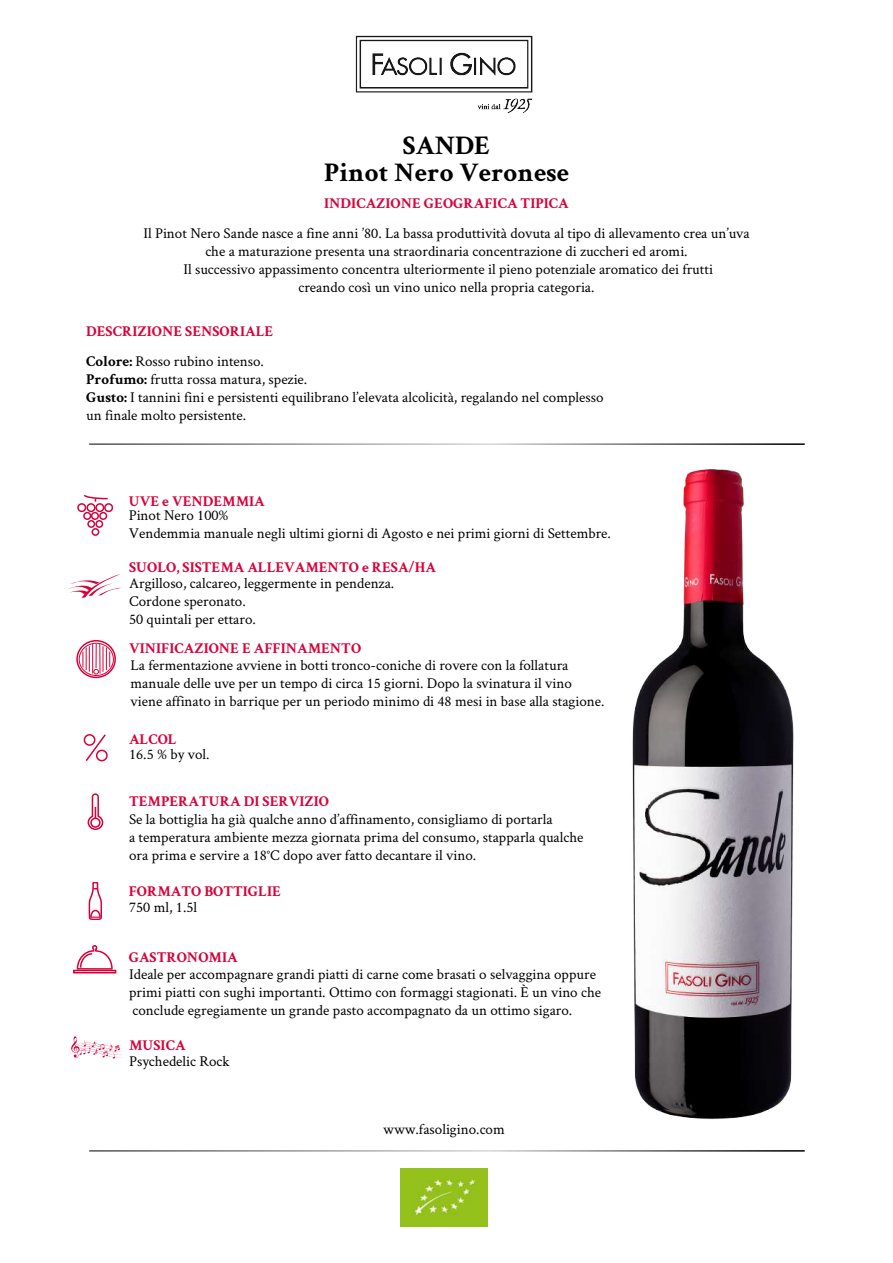
<style>
.page{position:relative;width:893px;height:1263px;background:#fff}
.page>*{position:absolute;margin:0;border:0;box-sizing:border-box;transform-origin:0 0}
.t1{font:700 27px "Crimson Text";letter-spacing:.005em;color:#000}
.t2{font:15px/18px "Crimson Text";color:#000}
.t3{font:700 15px/30px "Crimson Text";color:#d90039}
.s1{color:#000}
.s2{font-weight:400;color:#000}
.s3{font-weight:700}
</style>
<div class="page">
<img style="left:355px;top:35px;width:178px;height:78px">
<svg style="left:68px;top:574px;width:53px;height:24px"></svg>
<div style="left:96px;top:750px;width:12px;height:11px;border:2px solid #d90039;border-radius:50%"></div>
<svg style="left:84px;top:734px;width:23px;height:28px"></svg>
<svg style="left:87px;top:793px;width:16px;height:37px"></svg>
<div style="left:73px;top:970px;width:43px;height:3px;border:2px solid #d90039"></div>
<svg style="left:76px;top:945px;width:37px;height:25px"></svg>
<svg style="left:69px;top:1036px;width:54px;height:22px"></svg>
<img style="left:401px;top:1168px;width:86px;height:58px">
<img style="left:632px;top:469px;width:162px;height:651px">
<svg style="left:89px;top:882px;width:13px;height:38px"></svg>
<div style="left:76px;top:640px;width:40px;height:38px;border:2px solid #d90039;border-radius:50%"></div>
<div style="left:79px;top:643px;width:35px;height:33px;border:1px solid #d90039;border-radius:50%"></div>
<svg style="left:83px;top:644px;width:27px;height:30px"></svg>
<div style="left:77px;top:503px;width:9px;height:9px;border:2px solid #d90039;border-radius:50%"></div>
<div style="left:86px;top:503px;width:9px;height:9px;border:2px solid #d90039;border-radius:50%"></div>
<div style="left:95px;top:520px;width:8px;height:8px;border:2px solid #d90039;border-radius:50%"></div>
<div style="left:87px;top:520px;width:8px;height:8px;border:2px solid #d90039;border-radius:50%"></div>
<div style="left:92px;top:528px;width:7px;height:8px;border:2px solid #d90039;border-radius:50%"></div>
<div style="left:91px;top:512px;width:8px;height:8px;border:2px solid #d90039;border-radius:50%"></div>
<div style="left:99px;top:512px;width:8px;height:8px;border:2px solid #d90039;border-radius:50%"></div>
<div style="left:83px;top:512px;width:8px;height:8px;border:2px solid #d90039;border-radius:50%"></div>
<div style="left:95px;top:503px;width:9px;height:9px;border:2px solid #d90039;border-radius:50%"></div>
<div style="left:104px;top:503px;width:9px;height:9px;border:2px solid #d90039;border-radius:50%"></div>
<svg style="left:83px;top:495px;width:25px;height:7px"></svg>
<h1 class="t1" style="left:403px;top:129px;width:89px">SANDE</h1>
<h1 class="t1" style="left:324px;top:156px;width:246px">Pinot Nero Veronese</h1>
<p class="t3" style="left:324px;top:188px;width:246px">INDICAZIONE GEOGRAFICA TIPICA</p>
<p class="t2" style="left:143px;top:223px;width:608px;text-align:center">Il Pinot Nero Sande nasce a fine anni ’80. La bassa produttività dovuta al tipo di allevamento crea un’uva che a maturazione presenta una straordinaria concentrazione di zuccheri ed aromi.<br>Il successivo appassimento concentra ulteriormente il pieno potenziale aromatico dei frutti<br>creando così un vino unico nella propria categoria.</p>
<p class="t3" style="left:86px;top:316px;width:189px">DESCRIZIONE SENSORIALE<br><span class="s1">Colore:</span> <span class="s2">Rosso rubino intenso.</span></p>
<p class="t2" style="left:86px;top:370px;width:519px"><span class="s3">Profumo:</span> frutta rossa matura, spezie.<br><span class="s3">Gusto:</span> I tannini fini e persistenti equilibrano l’elevata alcolicità, regalando nel complesso un finale molto persistente.</p>
<p class="t3" style="left:129px;top:486px;width:138px">UVE e VENDEMMIA</p>
<p class="t2" style="left:129px;top:506px;width:484px">Pinot Nero 100%<br>Vendemmia manuale negli ultimi giorni di Agosto e nei primi giorni di Settembre.</p>
<p class="t2" style="left:129px;top:574px;width:267px">Argilloso, calcareo, leggermente in pendenza.<br>Cordone speronato.<br>50 quintali per ettaro.</p>
<p class="t2" style="left:131px;top:656px;width:475px">La fermentazione avviene in botti tronco-coniche di rovere con la follatura manuale delle uve per un tempo di circa 15 giorni. Dopo la svinatura il vino viene affinato in barrique per un periodo minimo di 48 mesi in base alla stagione.</p>
<p class="t2" style="left:129px;top:744px;width:82px">16.5 % by vol.</p>
<p class="t3" style="left:129px;top:552px;width:308px">SUOLO, SISTEMA ALLEVAMENTO e RESA/HA</p>
<p class="t3" style="left:129px;top:633px;width:234px">VINIFICAZIONE E AFFINAMENTO</p>
<p class="t3" style="left:129px;top:724px;width:49px">ALCOL</p>
<p class="t3" style="left:129px;top:786px;width:202px">TEMPERATURA DI SERVIZIO</p>
<p class="t2" style="left:129px;top:810px;width:456px">Se la bottiglia ha già qualche anno d’affinamento, consigliamo di portarla<br>a temperatura ambiente mezza giornata prima del consumo, stapparla qualche ora prima e servire a 18°C dopo aver fatto decantare il vino.</p>
<p class="t2" style="left:129px;top:898px;width:70px">750 ml, 1.5l</p>
<p class="t3" style="left:129px;top:875px;width:154px">FORMATO BOTTIGLIE</p>
<p class="t3" style="left:129px;top:942px;width:110px">GASTRONOMIA</p>
<p class="t2" style="left:129px;top:964px;width:473px">Ideale per accompagnare grandi piatti di carne come brasati o selvaggina oppure primi piatti con sughi importanti. Ottimo con formaggi stagionati. È un vino che conclude egregiamente un grande pasto accompagnato da un ottimo sigaro.</p>
<p class="t2" style="left:129px;top:1052px;width:102px">Psychedelic Rock</p>
<p class="t3" style="left:129px;top:1030px;width:58px">MUSICA</p>
<p class="t2" style="left:383px;top:1119px;width:123px">www.fasoligino.com</p>
</div>
